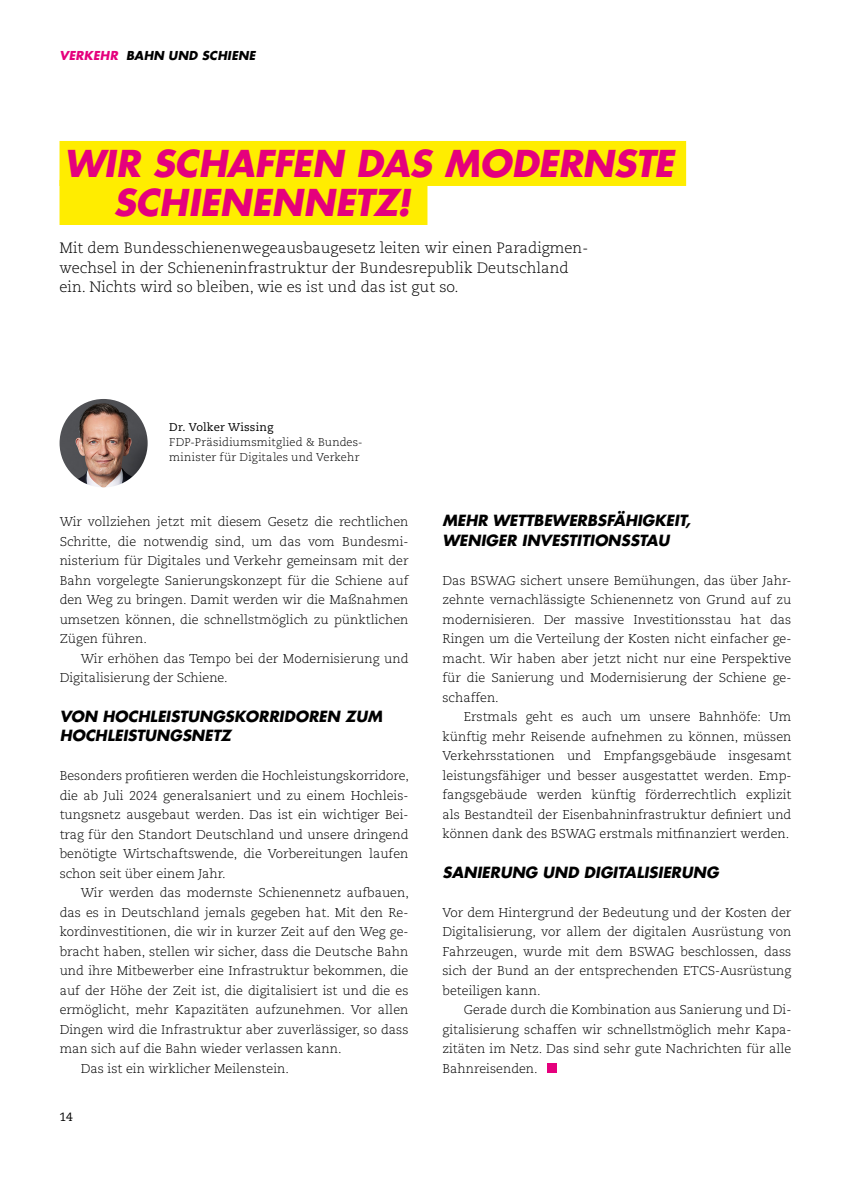
<style>
.page{position:relative;width:851px;height:1191px;background:#fff}
.page>*{position:absolute;margin:0;border:0;box-sizing:border-box;transform-origin:0 0}
.t1{font:italic 700 36px/39px "Futura LT Pro";letter-spacing:-.005em;color:#e5007d}
.t2{font:300 15px/19.5px "Caecilia LT Std";color:#000}
.t3{font:italic 700 15px/19.5px "Futura LT Pro";color:#000}
.t4{font:300 12.75px/19.5px "Caecilia LT Std";color:#000;text-align:justify}
.t5{font:italic 700 12px "Futura LT Pro";letter-spacing:.015em;color:#000}
.t6{font:12px "Caecilia LT Std";color:#000}
.t7{font:300 11.25px/15px "Caecilia LT Std";letter-spacing:.015em;color:#000}
.t8{font:11.25px "Caecilia LT Std";letter-spacing:.015em;color:#000}
.s1{color:#e5007d}
</style>
<div class="page">
<div style="left:59px;top:141px;width:627px;height:45px;background:#ffed00"></div>
<div style="left:59px;top:180px;width:368px;height:45px;background:#ffed00"></div>
<div style="left:547px;top:1063px;width:9px;height:9px;background:#e5007d"></div>
<img style="left:60px;top:399px;width:88px;height:88px;border-radius:44px">
<p class="t5" style="left:60px;top:46px;width:197px"><span class="s1">VERKEHR</span> BAHN UND SCHIENE</p>
<h1 class="t1" style="left:113px;top:143px;width:561px;text-indent:-49px">WIR SCHAFFEN DAS MODERNSTE<br>SCHIENENNETZ!</h1>
<p class="t2" style="left:60px;top:239px;width:530px">Mit dem Bundesschienenwegeausbaugesetz leiten wir einen Paradigmen&shy;wechsel in der Schieneninfrastruktur der Bundesrepublik Deutschland ein. Nichts wird so bleiben, wie es ist und das ist gut so.</p>
<p class="t8" style="left:169px;top:421px;width:105px">Dr. Volker Wissing</p>
<p class="t7" style="left:169px;top:435px;width:195px">FDP-Präsidiumsmitglied &amp; Bundes&shy;minister für Digitales und Verkehr</p>
<p class="t4" style="left:60px;top:512px;width:350px">Wir vollziehen jetzt mit diesem Gesetz die rechtlichen Schritte, die notwendig sind, um das vom Bundesmi&shy;nisterium für Digitales und Verkehr gemeinsam mit der Bahn vorgelegte Sanierungskonzept für die Schiene auf den Weg zu bringen. Damit werden wir die Maßnahmen umsetzen können, die schnellstmöglich zu pünktlichen Zügen führen.</p>
<p class="t4" style="left:60px;top:649px;width:350px;text-indent:21px">Wir erhöhen das Tempo bei der Modernisierung und<br>Digitalisierung der Schiene.</p>
<p class="t3" style="left:60px;top:705px;width:324px">VON HOCHLEISTUNGSKORRIDOREN ZUM<br>HOCHLEISTUNGSNETZ</p>
<p class="t4" style="left:60px;top:766px;width:351px">Besonders profitieren werden die Hochleistungskorridore, die ab Juli 2024 generalsaniert und zu einem Hochleis&shy;tungsnetz ausgebaut werden. Das ist ein wichtiger Bei&shy;trag für den Standort Deutschland und unsere dringend benötigte Wirtschaftswende, die Vorbereitungen laufen schon seit über einem Jahr.</p>
<p class="t4" style="left:81px;top:883px;width:329px">Wir werden das modernste Schienennetz aufbauen,</p>
<p class="t4" style="left:60px;top:902px;width:350px">das es in Deutschland jemals gegeben hat. Mit den Re-</p>
<p class="t4" style="left:60px;top:922px;width:350px">kordinvestitionen, die wir in kurzer Zeit auf den Weg ge-</p>
<p class="t4" style="left:60px;top:941px;width:350px">bracht haben, stellen wir sicher, dass die Deutsche Bahn</p>
<p class="t4" style="left:60px;top:961px;width:350px">und ihre Mitbewerber eine Infrastruktur bekommen, die</p>
<p class="t4" style="left:60px;top:980px;width:350px">auf der Höhe der Zeit ist, die digitalisiert ist und die es</p>
<p class="t4" style="left:60px;top:1000px;width:350px">ermöglicht, mehr Kapazitäten aufzunehmen. Vor allen</p>
<p class="t4" style="left:60px;top:1019px;width:350px">Dingen wird die Infrastruktur aber zuverlässiger, so dass</p>
<p class="t4" style="left:60px;top:1039px;width:283px">man sich auf die Bahn wieder verlassen kann.</p>
<p class="t4" style="left:81px;top:1058px;width:209px">Das ist ein wirklicher Meilenstein.</p>
<p class="t6" style="left:60px;top:1110px;width:15px">14</p>
<p class="t3" style="left:442px;top:510px;width:250px">MEHR WETTBEWERBSFÄHIGKEIT,<br>WENIGER INVESTITIONSSTAU</p>
<p class="t4" style="left:442px;top:571px;width:350px">Das BSWAG sichert unsere Bemühungen, das über Jahr&shy;zehnte vernachlässigte Schienennetz von Grund auf zu modernisieren. Der massive Investitionsstau hat das Ringen um die Verteilung der Kosten nicht einfacher ge&shy;macht. Wir haben aber jetzt nicht nur eine Perspektive für die Sanierung und Modernisierung der Schiene ge&shy;schaffen.</p>
<p class="t4" style="left:442px;top:707px;width:350px;text-indent:21px">Erstmals geht es auch um unsere Bahnhöfe: Um künftig mehr Reisende aufnehmen zu können, müssen Verkehrsstationen und Empfangsgebäude insgesamt leistungsfähiger und besser ausgestattet werden. Emp&shy;fangsgebäude werden künftig förderrechtlich explizit als Bestandteil der Eisenbahninfrastruktur definiert und können dank des BSWAG erstmals mitfinanziert werden.</p>
<p class="t3" style="left:442px;top:861px;width:278px">SANIERUNG UND DIGITALISIERUNG</p>
<p class="t4" style="left:442px;top:902px;width:350px">Vor dem Hintergrund der Bedeutung und der Kosten der Digitalisierung, vor allem der digitalen Ausrüstung von Fahrzeugen, wurde mit dem BSWAG beschlossen, dass sich der Bund an der entsprechenden ETCS-Ausrüstung beteiligen kann.</p>
<p class="t4" style="left:442px;top:1000px;width:350px;text-indent:21px">Gerade durch die Kombination aus Sanierung und Di&shy;gitalisierung schaffen wir schnellstmöglich mehr Kapa&shy;zitäten im Netz. Das sind sehr gute Nachrichten für alle Bahnreisenden.</p>
</div>
